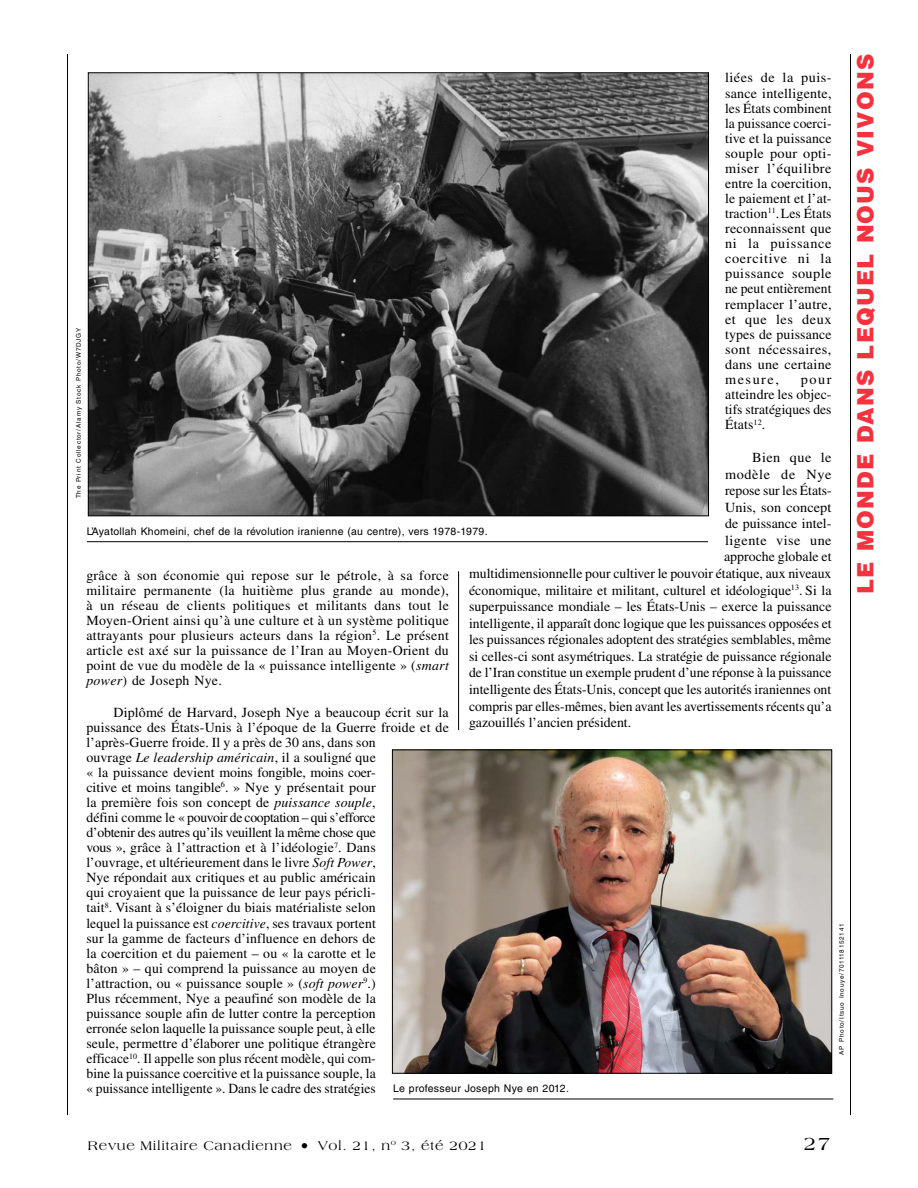
<style>
.page{position:relative;width:918px;height:1188px;background:#fff}
.page>*{position:absolute;margin:0;border:0;box-sizing:border-box;transform-origin:0 0}
.t1{font:900 22.5px "Helvetica LT Std";letter-spacing:.05em;color:#f5333f}
.t2{font:19.5px "Americana Std";color:#000}
.t3{font:13.8px/15px "Times LT Std";letter-spacing:.005em;color:#000;text-align:justify}
.t4{font:13.8px "Times LT Std";letter-spacing:.03em;color:#000}
.t5{font:13.8px "Times LT Std";letter-spacing:.04em;color:#000}
.t6{font:13.5px "Americana Std";letter-spacing:.05em;color:#000}
.t7{font:10.5px "Helvetica LT Std";letter-spacing:.03em;color:#000}
.t8{font:6.3px "Helvetica LT Std";letter-spacing:.125em;color:#000}
.s1{font-style:italic}
.s2{font-size:16.5px}
</style>
<div class="page">
<hr style="left:850px;top:54px;width:1px;height:1061px;background:#000">
<hr style="left:67px;top:54px;width:1px;height:1061px;background:#000">
<hr style="left:458px;top:571px;width:1px;height:159px;background:#000">
<img style="left:394px;top:752px;width:436px;height:320px">
<div style="left:392px;top:750px;width:440px;height:324px;border:1px solid #000"></div>
<img style="left:90px;top:74px;width:617px;height:440px">
<hr style="left:87px;top:541px;width:621px;height:1px;background:#000">
<hr style="left:393px;top:1099px;width:440px;height:1px;background:#000">
<p class="t3" style="left:725px;top:70px;width:108px">liées de la puis&shy;sance intelligente, les États combinent la puissance coerci&shy;tive et la puissance souple pour opti&shy;miser l’équilibre entre la coercition, le paiement et l’at&shy;traction<sup>11</sup>.Les États reconnaissent que ni la puissance coercitive ni la puissance souple ne peut entièrement remplacer l’autre, et que les deux types de puissance sont nécessaires, dans une certaine mesure,</p>
<p class="t8" style="left:75px;top:498px;width:172px;rotate:-90deg">The Print Collector/Alamy Stock Photo/W7DJGY</p>
<p class="t3" style="left:725px;top:372px;width:108px;text-indent:76px">pour atteindre les objec&shy;tifs stratégiques des États<sup>12</sup>.</p>
<p class="t4" style="left:752px;top:450px;width:81px">Bien que le</p>
<p class="t5" style="left:725px;top:466px;width:108px">modèle de Nye</p>
<p class="t3" style="left:725px;top:483px;width:108px">repose sur les États-</p>
<p class="t3" style="left:725px;top:499px;width:108px">Unis, son concept</p>
<p class="t3" style="left:725px;top:516px;width:108px">de puissance intel-</p>
<p class="t4" style="left:725px;top:532px;width:108px">ligente vise une</p>
<p class="t3" style="left:724px;top:549px;width:109px">approche globale et</p>
<p class="t3" style="left:469px;top:566px;width:364px">multidimensionnelle pour cultiver le pouvoir étatique, aux niveaux</p>
<p class="t3" style="left:469px;top:582px;width:364px">économique, militaire et militant, culturel et idéologique<sup>13</sup>. Si la</p>
<p class="t3" style="left:469px;top:599px;width:364px">superpuissance mondiale – les États-Unis – exerce la puissance</p>
<p class="t3" style="left:469px;top:616px;width:364px">intelligente, il apparaît donc logique que les puissances opposées et</p>
<p class="t3" style="left:469px;top:632px;width:364px">les puissances régionales adoptent des stratégies semblables, même</p>
<p class="t3" style="left:469px;top:649px;width:364px">si celles-ci sont asymétriques. La stratégie de puissance régionale</p>
<p class="t3" style="left:469px;top:665px;width:364px">de l’Iran constitue un exemple prudent d’une réponse à la puissance</p>
<p class="t3" style="left:469px;top:682px;width:364px">intelligente des États-Unis, concept que les autorités iraniennes ont</p>
<p class="t3" style="left:469px;top:698px;width:364px">compris par elles-mêmes, bien avant les avertissements récents qu’a</p>
<p class="t3" style="left:469px;top:715px;width:164px">gazouillés l’ancien président.</p>
<p class="t7" style="left:87px;top:525px;width:402px">L’Ayatollah Khomeini, chef de la révolution iranienne (au centre), vers 1978-1979.</p>
<p class="t3" style="left:86px;top:567px;width:364px">grâce à son économie qui repose sur le pétrole, à sa force militaire permanente (la huitième plus grande au monde), à un réseau de clients politiques et militants dans tout le Moyen-Orient ainsi qu’à une culture et à un système politique attrayants pour plusieurs acteurs dans la région<sup>5</sup>. Le présent article est axé sur la puissance de l’Iran au Moyen-Orient du point de vue du modèle de la « puissance intelligente » (<span class="s1">smart power</span>) de Joseph Nye.</p>
<p class="t3" style="left:86px;top:704px;width:364px;text-align:left;text-indent:27px">Diplômé de Harvard, Joseph Nye a beaucoup écrit sur la puissance des États-Unis à l’époque de la Guerre froide et de l’après-Guerre froide. Il y a près de 30 ans, dans son<br>ouvrage <span class="s1">Le leadership américain</span>, il a souligné que<br>« la puissance devient moins fongible, moins coer-<br>citive et moins tangible<sup>6</sup>. » Nye y présentait pour<br>la première fois son concept de <span class="s1">puissance souple</span>,<br>défini comme le « pouvoir de cooptation – qui s’efforce<br>d’obtenir des autres qu’ils veuillent la même chose que<br>vous », grâce à l’attraction et à l’idéologie<sup>7</sup>. Dans<br>l’ouvrage, et ultérieurement dans le livre <span class="s1">Soft Power</span>,<br>Nye répondait aux critiques et au public américain<br>qui croyaient que la puissance de leur pays péricli-<br>tait<sup>8</sup>. Visant à s’éloigner du biais matérialiste selon<br>lequel la puissance est <span class="s1">coercitive</span>, ses travaux portent<br>sur la gamme de facteurs d’influence en dehors de<br>la coercition et du paiement – ou « la carotte et le<br>bâton » – qui comprend la puissance au moyen de<br>l’attraction, ou « puissance souple » (<span class="s1">soft power</span><sup>9</sup>.)<br>Plus récemment, Nye a peaufiné son modèle de la<br>puissance souple afin de lutter contre la perception<br>erronée selon laquelle la puissance souple peut, à elle<br>seule, permettre d’élaborer une politique étrangère<br>efficace<sup>10</sup>. Il appelle son plus récent modèle, qui com-<br>bine la puissance coercitive et la puissance souple, la<br>« puissance intelligente ». Dans le cadre des stratégies</p>
<p class="t8" style="left:838px;top:1055px;width:133px;rotate:-90deg">AP Photo/Itsuo Inouye/701118152141</p>
<p class="t7" style="left:393px;top:1082px;width:177px">Le professeur Joseph Nye en 2012.</p>
<h1 class="t1" style="left:851px;top:594px;width:541px;rotate:-90deg">LE MONDE DANS LEQUEL NOUS VIVONS</h1>
<p class="t6" style="left:88px;top:1138px;width:400px">Revue Militaire Canadienne <span class="s2">•</span> Vol. 21, n<sup>o</sup> 3, été 2021</p>
<h2 class="t2" style="left:804px;top:1132px;width:28px">27</h2>
</div>
